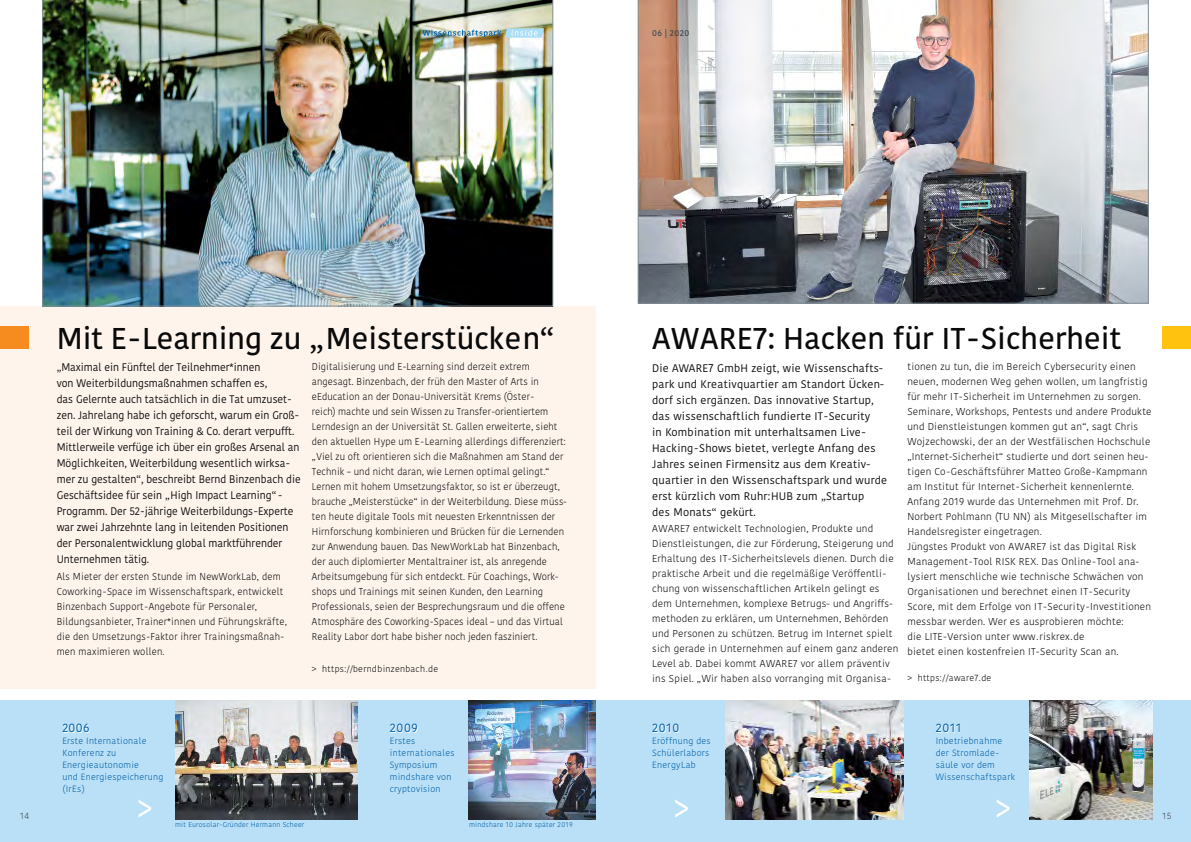
<style>
.page{position:relative;width:1191px;height:842px;background:#fff}
.page>*{position:absolute;margin:0;border:0;box-sizing:border-box;transform-origin:0 0}
.t1{font:36px "Kohinoor";color:#fff;scale:.75 1}
.t2{font:600 30px "Kohinoor";color:#0a0a0b}
.t3{font:12px "Kohinoor";letter-spacing:.05em;color:#005da4}
.t4{font:11px/16px "Kohinoor";color:#0a0a0b;scale:.95 1}
.t5{font:11px/16px "Kohinoor";letter-spacing:.02em;color:#0a0a0b}
.t6{font:300 10px/15px "Kohinoor";letter-spacing:.02em;color:#0a0a0b}
.t7{font:300 10px/15px "Kohinoor";letter-spacing:.02em;color:#0a0a0b;scale:.95 1}
.t8{font:italic 300 9px/12px "Kohinoor";letter-spacing:.025em;color:#005da4}
.t9{font:italic 300 9px "Kohinoor";letter-spacing:.025em;color:#0a0a0b}
.t10{font:300 9px "Kohinoor";color:#434a4f}
.t11{font:600 8.4px "Kohinoor";letter-spacing:.055em;color:#39474f}
.t12{font:italic 300 7px "Kohinoor";letter-spacing:.025em;color:#005da4}
.s1{color:#004689}
.s2{font-size:30.5px}
.s3{font-size:11.5px}
</style>
<div class="page">
<div style="left:0;top:306px;width:595px;height:383px;background:#fff4ec"></div>
<img style="left:43px;top:0;width:510px;height:306px">
<img style="left:638px;top:0;width:510px;height:303px">
<div style="left:0;top:700px;width:1191px;height:142px;background:#b9e0f7"></div>
<img style="left:726px;top:700px;width:177px;height:119px">
<img style="left:1030px;top:700px;width:122px;height:119px">
<img style="left:468px;top:700px;width:127px;height:119px">
<svg style="left:422px;top:28px;width:122px;height:10px"></svg>
<div style="left:0;top:326px;width:28px;height:23px;background:#f68b1f"></div>
<div style="left:1162px;top:326px;width:29px;height:23px;background:#ffc20e"></div>
<img style="left:175px;top:700px;width:182px;height:119px">
<p class="t11" style="left:652px;top:28px;width:39px">06 <span class="s1">|</span> 2020</p>
<h2 class="t2" style="left:57px;top:319px;width:499px">Mit E-Learning zu „Meisterstücken“</h2>
<h2 class="t2" style="left:652px;top:319px;width:471px">AWARE<span class="s2">7</span>: Hacken für IT-Sicherheit</h2>
<p class="t4" style="left:57px;top:359px;width:258px">„Maximal ein Fünftel der Teilnehmer*innen<br>von Weiterbildungsmaßnahmen schaffen es,<br>das Gelernte auch tatsächlich in die Tat umzuset&shy;zen. Jahrelang habe ich geforscht, warum ein Groß&shy;teil der Wirkung von Training &amp; Co. derart verpufft.<br>Mittlerweile verfüge ich über ein großes Arsenal an Möglichkeiten, Weiterbildung wesentlich wirksa&shy;mer zu gestalten“, beschreibt Bernd Binzenbach die Geschäftsidee für sein „High Impact Learning“ - Programm. Der 52-jährige Weiterbildungs-Experte war zwei Jahrzehnte lang in leitenden Positionen der Personalentwicklung global marktführender Unternehmen tätig.</p>
<p class="t7" style="left:312px;top:360px;width:270px">Digitalisierung und E-Learning sind derzeit extrem angesagt. Binzenbach, der früh den Master of Arts in eEducation an der Donau-Universität Krems (Öster-<br>reich) machte und sein Wissen zu Transfer-orientiertem Lerndesign an der Universität St. Gallen erweiterte, sieht den aktuellen Hype um E-Learning allerdings differenziert: „Viel zu oft orientieren sich die Maßnahmen am Stand der Technik – und nicht daran, wie Lernen optimal gelingt.“ Lernen mit hohem Umsetzungsfaktor, so ist er überzeugt, brauche „Meisterstücke“ in der Weiterbildung. Diese müss&shy;ten heute digitale Tools mit neuesten Erkenntnissen der Hirnforschung kombinieren und Brücken für die Lernenden zur Anwendung bauen. Das NewWorkLab hat Binzenbach, der auch diplomierter Mentaltrainer ist, als anregende Arbeitsumgebung für sich entdeckt. Für Coachings, Work&shy;shops und Trainings mit seinen Kunden, den Learning Professionals, seien der Besprechungsraum und die offene Atmosphäre des Coworking-Spaces ideal – und das Virtual Reality Labor dort habe bisher noch jeden fasziniert.</p>
<p class="t7" style="left:57px;top:570px;width:244px">Als Mieter der ersten Stunde im NewWorkLab, dem Coworking-Space im Wissenschaftspark, entwickelt Binzenbach Support-Angebote für Personaler, Bildungsanbieter, Trainer*innen und Führungskräfte, die den Umsetzungs-Faktor ihrer Trainingsmaßnah&shy;men maximieren wollen.</p>
<p class="t9" style="left:312px;top:663px;width:128px">&gt; https://berndbinzenbach.de</p>
<p class="t5" style="left:652px;top:360px;width:236px">Die AWARE<span class="s3">7</span> GmbH zeigt, wie Wissenschafts&shy;park und Kreativquartier am Standort Ücken&shy;dorf sich ergänzen. Das innovative Startup, das wissenschaftlich fundierte IT-Security<br>in Kombination mit unterhaltsamen Live-Hacking-Shows bietet, verlegte Anfang des Jahres seinen Firmensitz aus dem Kreativ&shy;quartier in den Wissenschaftspark und wurde erst kürzlich vom Ruhr:HUB zum „Startup<br>des Monats“ gekürt.</p>
<p class="t6" style="left:652px;top:521px;width:248px">AWARE7 entwickelt Technologien, Produkte und Dienstleistungen, die zur Förderung, Steigerung und Erhaltung des IT-Sicherheitslevels dienen. Durch die praktische Arbeit und die regelmäßige Veröffentli&shy;chung von wissenschaftlichen Artikeln gelingt es dem Unternehmen, komplexe Betrugs- und Angriffs&shy;methoden zu erklären, um Unternehmen, Behörden und Personen zu schützen. Betrug im Internet spielt sich gerade in Unternehmen auf einem ganz anderen Level ab. Dabei kommt AWARE7 vor allem präventiv ins Spiel. „Wir haben also vorranging mit Organisa-</p>
<p class="t6" style="left:907px;top:360px;width:246px">tionen zu tun, die im Bereich Cybersecurity einen neuen, modernen Weg gehen wollen, um langfristig für mehr IT-Sicherheit im Unternehmen zu sorgen.<br>Seminare, Workshops, Pentests und andere Produkte und Dienstleistungen kommen gut an“, sagt Chris Wojzechowski, der an der Westfälischen Hochschule „Internet-Sicherheit“ studierte und dort seinen heu&shy;tigen Co-Geschäftsführer Matteo Große-Kampmann am Institut für Internet-Sicherheit kennenlernte.<br>Anfang 2019 wurde das Unternehmen mit Prof. Dr.<br>Norbert Pohlmann (TU NN) als Mitgesellschafter im Handelsregister eingetragen.<br>Jüngstes Produkt von AWARE7 ist das Digital Risk Management-Tool RISK REX. Das Online-Tool ana&shy;lysiert menschliche wie technische Schwächen von Organisationen und berechnet einen IT-Security Score, mit dem Erfolge von IT-Security-Investitionen messbar werden. Wer es ausprobieren möchte:<br>die LITE-Version unter www.riskrex.de<br>bietet einen kostenfreien IT-Security Scan an.</p>
<p class="t9" style="left:907px;top:673px;width:85px">&gt; https://aware7.de</p>
<p class="t3" style="left:390px;top:720px;width:29px">2009</p>
<p class="t3" style="left:652px;top:720px;width:28px">2010</p>
<p class="t3" style="left:62px;top:720px;width:29px">2006</p>
<p class="t8" style="left:62px;top:735px;width:103px">Erste Internationale<br>Konferenz zu<br>Energieautonomie<br>und Energiespeicherung (IrEs)</p>
<p class="t8" style="left:390px;top:735px;width:66px">Erstes internationales<br>Symposium mindshare von cryptovision</p>
<p class="t8" style="left:652px;top:735px;width:60px">Eröffnung des<br>Schülerlabors<br>EnergyLab</p>
<p class="t3" style="left:935px;top:720px;width:27px">2011</p>
<p class="t8" style="left:935px;top:735px;width:81px">Inbetriebnahme der Stromlade&shy;säule vor dem<br>Wissenschaftspark</p>
<h1 class="t1" style="left:138px;top:785px;width:21px">&gt;</h1>
<h1 class="t1" style="left:674px;top:785px;width:21px">&gt;</h1>
<h1 class="t1" style="left:996px;top:785px;width:21px">&gt;</h1>
<p class="t10" style="left:20px;top:810px;width:10px">14</p>
<p class="t10" style="left:1162px;top:810px;width:10px">15</p>
<p class="t12" style="left:175px;top:820px;width:131px">mit Eurosolar-Gründer Hermann Scheer</p>
<p class="t12" style="left:469px;top:820px;width:105px">mindshare 10 Jahre später 2019</p>
</div>
